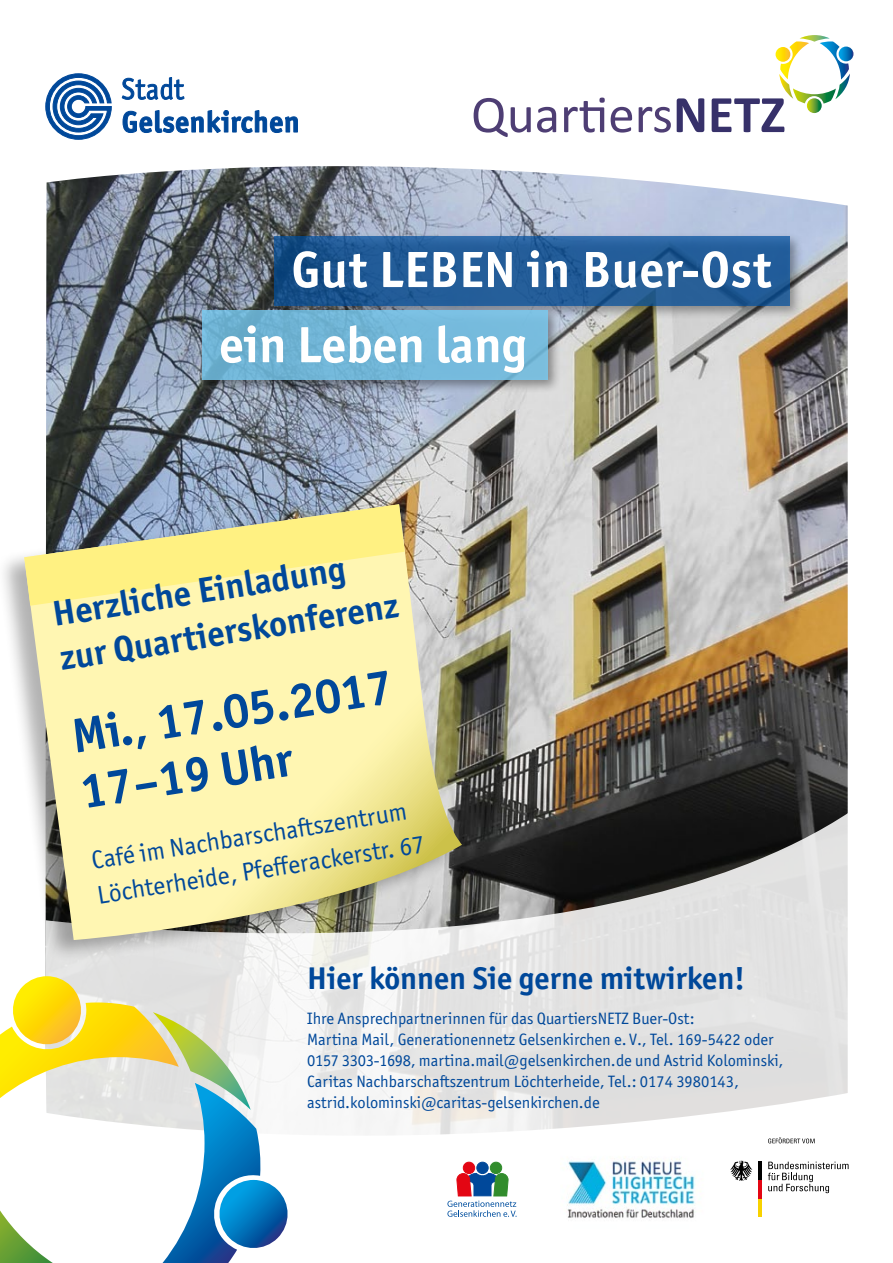
<style>
.page{position:relative;width:893px;height:1263px;background:#fff}
.page>*{position:absolute;margin:0;border:0;box-sizing:border-box;transform-origin:0 0}
.t1{font:700 51.15px "Officina Sans ITC Pro";letter-spacing:.01em;color:#fff}
.t2{font:700 48.75px/56.2px "Officina Sans ITC Pro";color:#00489a}
.t3{font:700 35.7px "Officina Sans ITC Pro";color:#00489a}
.t4{font:700 31.5px "Officina Sans ITC Pro";color:#00489a}
.t5{font:25.65px/35px "Officina Sans ITC Pro";color:#00489a}
.t6{font:16.5px/21px "Officina Sans ITC Pro";color:#00489a}
</style>
<div class="page">
<img style="left:45px;top:166px;width:803px;height:810px">
<svg style="left:46px;top:811px;width:802px;height:406px;fill:#e3e2e2"></svg>
<div style="left:269px;top:231px;width:535px;height:89px;background:#000;opacity:.35"></div>
<svg style="left:274px;top:236px;width:516px;height:70px;background:#215a96"></svg>
<div style="left:197px;top:305px;width:364px;height:89px;background:#000;opacity:.4"></div>
<div style="left:202px;top:310px;width:345px;height:69px;background:linear-gradient(to right,#6bafcf,#79bee0)"></div>
<div style="left:0;top:499px;width:460px;height:463px;background:#000;opacity:.3"></div>
<svg style="left:24px;top:504px;width:438px;height:436px;background:#eae3aa"></svg>
<svg style="left:22px;top:504px;width:384px;height:102px;background:#ded898"></svg>
<div style="left:463px;top:1162px;width:12px;height:11px;background:#e30613;border-radius:50%"></div>
<div style="left:463px;top:1162px;width:12px;height:12px;border:1px solid #e30613;border-radius:50%"></div>
<div style="left:490px;top:1162px;width:12px;height:11px;background:#318c2c;border-radius:50%"></div>
<div style="left:490px;top:1162px;width:12px;height:12px;border:1px solid #318c2c;border-radius:50%"></div>
<div style="left:477px;top:1162px;width:11px;height:11px;background:#00489a;border-radius:50%"></div>
<div style="left:476px;top:1162px;width:13px;height:12px;border:1px solid #00489a;border-radius:50%"></div>
<svg style="left:447px;top:1172px;width:70px;height:45px"></svg>
<img style="left:561px;top:1144px;width:154px;height:74px">
<svg style="left:768px;top:1162px;width:81px;height:31px"></svg>
<hr style="left:758px;top:1198px;width:3px;height:19px;background:#f8d200">
<hr style="left:758px;top:1180px;width:3px;height:18px;background:#e30613">
<hr style="left:758px;top:1162px;width:3px;height:18px;background:#000">
<svg style="left:730px;top:1161px;width:22px;height:20px"></svg>
<svg style="left:768px;top:1137px;width:47px;height:6px"></svg>
<svg style="left:122px;top:77px;width:175px;height:56px"></svg>
<svg style="left:46px;top:74px;width:66px;height:65px"></svg>
<svg style="left:474px;top:98px;width:197px;height:39px"></svg>
<svg style="left:677px;top:98px;width:27px;height:34px"></svg>
<svg style="left:712px;top:35px;width:138px;height:97px"></svg>
<svg style="left:839px;top:47px;width:14px;height:14px"></svg>
<svg style="left:807px;top:98px;width:15px;height:15px"></svg>
<svg style="left:776px;top:47px;width:14px;height:15px"></svg>
<svg style="left:0;top:976px;width:291px;height:287px"></svg>
<p class="t1" style="left:292px;top:238px;width:481px">Gut LEBEN in Buer-Ost</p>
<p class="t1" style="left:219px;top:313px;width:309px">ein Leben lang</p>
<p class="t3" style="left:49px;top:592px;width:297px;rotate:-9deg">Herzliche Einladung</p>
<p class="t3" style="left:56px;top:636px;width:344px;rotate:-9deg">zur Quartierskonferenz</p>
<p class="t2" style="left:68px;top:708px;width:326px;rotate:-9deg">Mi., 17.05.2017<br>17–19 Uhr</p>
<p class="t5" style="left:89px;top:843px;width:333px;rotate:-9deg">Café im Nachbarschaftszentrum<br>Löchterheide, Pfeff erackerstr. 67</p>
<p class="t4" style="left:307px;top:959px;width:440px">Hier können Sie gerne mitwirken!</p>
<p class="t6" style="left:307px;top:1007px;width:477px">Ihre Ansprechpartnerinnen für das QuartiersNETZ Buer-Ost:<br>Martina Mail, Generationennetz Gelsenkirchen e. V., Tel. 169-5422 oder 0157 3303-1698, martina.mail@gelsenkirchen.de und Astrid Kolominski, Caritas Nachbarschaftszentrum Löchterheide, Tel.: 0174 3980143, astrid.kolominski@caritas-gelsenkirchen.de</p>
</div>
